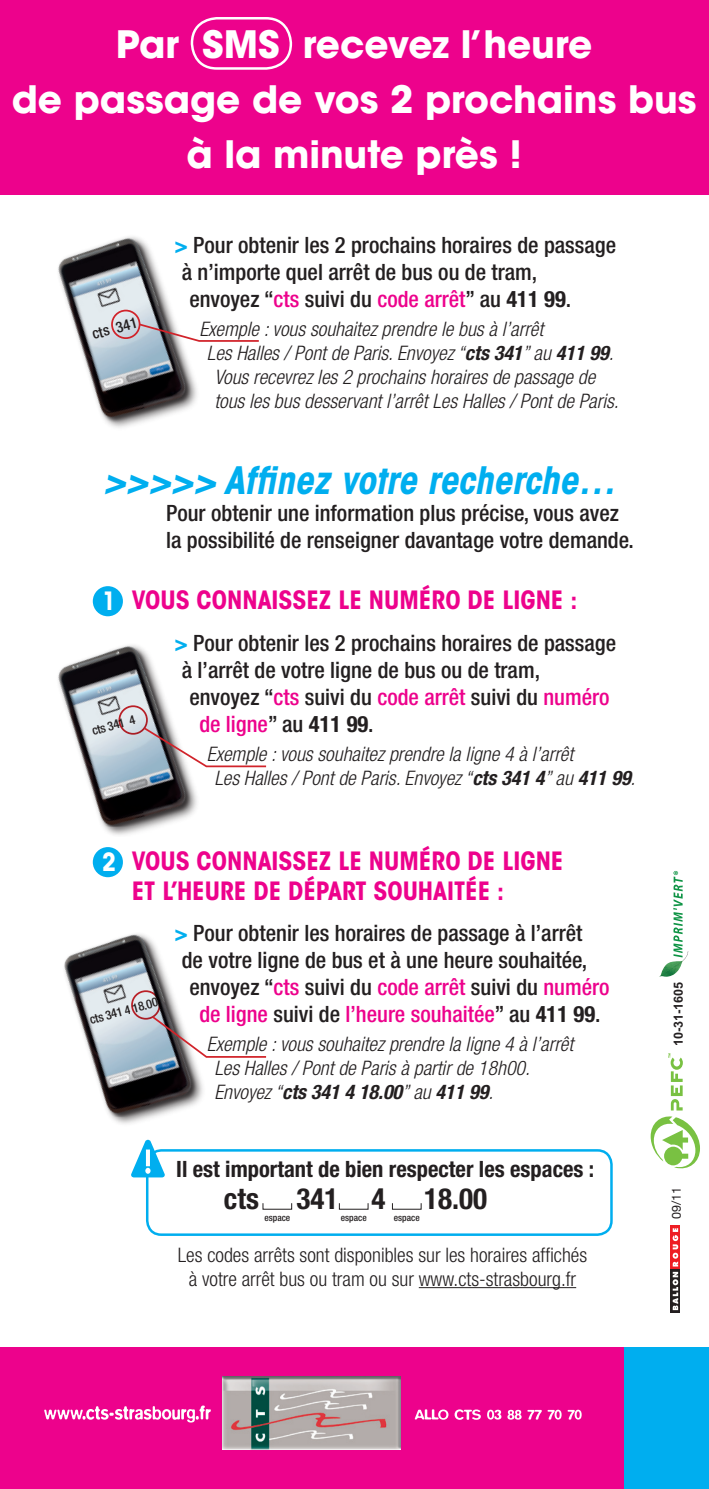
<style>
.page{position:relative;width:709px;height:1489px;background:#fff}
.page>*{position:absolute;margin:0;border:0;box-sizing:border-box;transform-origin:0 0}
.t1{font:700 37.5px "ITC Avant Garde Std";color:#fff}
.t2{font:italic 700 condensed 37.5px "ITC Avant Garde Std";color:#00aeef}
.t3{font:700 condensed 29.25px "Helvetica Neue LT Std";color:#231f20}
.t4{font:700 condensed 25px "ITC Avant Garde Std";color:#ed028c}
.t5{font:700 condensed 25px "ITC Avant Garde Std";color:#fff}
.t6{font:500 condensed 22.5px "Helvetica Neue LT Std";color:#231f20}
.t7{font:500 condensed 22.5px "Helvetica Neue LT Std";color:#ed028c}
.t8{font:700 condensed 22.5px "Helvetica Neue LT Std";color:#231f20}
.t9{font:italic 300 condensed 20px "Helvetica Neue LT Std";color:#231f20}
.t10{font:300 condensed 20px "Helvetica Neue LT Std";color:#231f20}
.t11{font:italic 700 condensed 20px "Helvetica Neue LT Std";color:#231f20}
.t12{font:500 condensed 15px "Helvetica Neue LT Std";color:#231f20}
.t13{font:500 condensed 12.5px "Helvetica Neue LT Std";color:#231f20}
.t14{font:700 12.5px "Arial";color:#231f20}
.t15{font:12.5px "Helvetica Neue";color:#231f20}
.t16{font:500 condensed 9.5px "Helvetica Neue LT Std";color:#231f20}
.s1{font-weight:700;color:#00aeef}
.s2{color:#ed028c}
.s3{font-weight:700}
.s4{color:#231f20}
.s5{font-weight:700;color:#231f20}
.s6{font-weight:300}
</style>
<div class="page">
<div style="left:0;top:0;width:709px;height:194px;background:#ed028c"></div>
<div style="left:191px;top:17px;width:101px;height:53px;border:2px solid #fff;border-radius:25px"></div>
<div style="left:0;top:1346px;width:708px;height:142px;background:#ed028c"></div>
<div style="left:624px;top:1346px;width:85px;height:142px;background:#00aeef"></div>
<img style="left:222px;top:1376px;width:179px;height:73px">
<svg style="left:414px;top:1409px;width:34px;height:10px"></svg>
<svg style="left:454px;top:1409px;width:27px;height:10px"></svg>
<div style="left:487px;top:1409px;width:7px;height:10px;background:#fff;border-radius:50%"></div>
<svg style="left:489px;top:1409px;width:12px;height:10px"></svg>
<svg style="left:507px;top:1409px;width:14px;height:10px"></svg>
<svg style="left:527px;top:1409px;width:29px;height:10px"></svg>
<svg style="left:554px;top:1409px;width:7px;height:10px"></svg>
<svg style="left:567px;top:1409px;width:9px;height:10px"></svg>
<svg style="left:574px;top:1409px;width:7px;height:10px"></svg>
<svg style="left:44px;top:1405px;width:167px;height:17px"></svg>
<svg style="left:671px;top:1225px;width:9px;height:44px"></svg>
<svg style="left:671px;top:1269px;width:9px;height:43px"></svg>
<svg style="left:672px;top:1228px;width:6px;height:81px"></svg>
<img style="left:58px;top:237px;width:139px;height:191px">
<div style="left:55px;top:641px;width:145px;height:195px;background:#231f20;opacity:.75"></div>
<img style="left:55px;top:641px;width:145px;height:185px">
<div style="left:61px;top:930px;width:145px;height:196px;background:#231f20;opacity:.75"></div>
<img style="left:61px;top:930px;width:145px;height:187px">
<div style="left:111px;top:310px;width:29px;height:29px;border:2px solid #d1232a;border-radius:50%"></div>
<div style="left:131px;top:990px;width:29px;height:29px;border:2px solid #d1232a;border-radius:50%"></div>
<div style="left:118px;top:705px;width:30px;height:29px;border:2px solid #d1232a;border-radius:50%"></div>
<svg style="left:137px;top:322px;width:122px;height:21px"></svg>
<svg style="left:142px;top:726px;width:125px;height:42px"></svg>
<svg style="left:150px;top:1014px;width:117px;height:44px"></svg>
<div style="left:93px;top:586px;width:30px;height:30px;background:#00aeef;border-radius:50%"></div>
<div style="left:93px;top:847px;width:30px;height:30px;background:#00aeef;border-radius:50%"></div>
<div style="left:146px;top:1149px;width:466px;height:86px;border:2px solid #00aeef;border-radius:14px"></div>
<svg style="left:131px;top:1139px;width:34px;height:38px"></svg>
<hr style="left:146px;top:1149px;width:4px;height:17px;background:#fff">
<hr style="left:419px;top:1286px;width:157px;height:1px;background:#231f20">
<svg style="left:650px;top:1053px;width:50px;height:115px"></svg>
<img style="left:660px;top:961px;width:23px;height:15px">
<svg style="left:673px;top:871px;width:15px;height:90px"></svg>
<p class="t1" style="left:116px;top:20px;width:478px">Par SMS recevez l’heure</p>
<p class="t1" style="left:12px;top:75px;width:686px">de passage de vos 2 prochains bus</p>
<p class="t1" style="left:186px;top:130px;width:337px">à la minute près !</p>
<p class="t12" style="left:90px;top:325px;width:48px;rotate:-15deg">cts 341</p>
<p class="t6" style="left:174px;top:231px;width:443px"><span class="s1">&gt;</span> Pour obtenir les 2 prochains horaires de passage</p>
<p class="t6" style="left:182px;top:258px;width:357px">à n’importe quel arrêt de bus ou de tram,</p>
<p class="t6" style="left:189px;top:285px;width:383px">envoyez “<span class="s2">cts</span> suivi du <span class="s2">code arrêt</span>” au <span class="s3">411 99</span>.</p>
<p class="t9" style="left:199px;top:317px;width:345px">Exemple : vous souhaitez prendre le bus à l’arrêt</p>
<p class="t9" style="left:207px;top:341px;width:408px">Les Halles / Pont de Paris. Envoyez “<span class="s3">cts 341</span>” au <span class="s3">411 99</span>.</p>
<p class="t9" style="left:214px;top:365px;width:382px">Vous recevrez les 2 prochains horaires de passage de</p>
<p class="t9" style="left:214px;top:389px;width:406px">tous les bus desservant l’arrêt Les Halles / Pont de Paris.</p>
<p class="t2" style="left:103px;top:456px;width:513px">&gt;&gt;&gt;&gt;&gt; Affinez votre recherche…</p>
<p class="t6" style="left:166px;top:500px;width:454px">Pour obtenir une information plus précise, vous avez</p>
<p class="t6" style="left:166px;top:527px;width:469px">la possibilité de renseigner davantage votre demande.</p>
<p class="t4" style="left:132px;top:584px;width:447px">VOUS CONNAISSEZ LE NUMÉRO DE LIGNE :</p>
<p class="t5" style="left:102px;top:585px;width:15px">1</p>
<p class="t13" style="left:90px;top:723px;width:46px;rotate:-15deg">cts 341 4</p>
<p class="t6" style="left:174px;top:629px;width:443px"><span class="s1">&gt;</span> Pour obtenir les 2 prochains horaires de passage</p>
<p class="t6" style="left:182px;top:656px;width:360px">à l’arrêt de votre ligne de bus ou de tram,</p>
<p class="t6" style="left:189px;top:683px;width:422px">envoyez “<span class="s2">cts</span> suivi du <span class="s2">code arrêt</span> suivi du <span class="s2">numéro</span></p>
<p class="t7" style="left:199px;top:710px;width:176px">de ligne<span class="s4">” au</span> <span class="s5">411 99</span><span class="s4">.</span></p>
<p class="t9" style="left:207px;top:742px;width:368px">Exemple : vous souhaitez prendre la ligne 4 à l’arrêt</p>
<p class="t9" style="left:214px;top:766px;width:422px">Les Halles / Pont de Paris. Envoyez “<span class="s3">cts 341 4</span>” au <span class="s3">411 99</span>.</p>
<p class="t5" style="left:102px;top:846px;width:15px">2</p>
<p class="t4" style="left:132px;top:845px;width:433px">VOUS CONNAISSEZ LE NUMÉRO DE LIGNE</p>
<p class="t4" style="left:132px;top:875px;width:374px">ET L’HEURE DE DÉPART SOUHAITÉE :</p>
<p class="t13" style="left:88px;top:1012px;width:71px;rotate:-15deg">cts 341 4 18.00</p>
<p class="t6" style="left:174px;top:919px;width:409px"><span class="s1">&gt;</span> Pour obtenir les horaires de passage à l’arrêt</p>
<p class="t6" style="left:182px;top:946px;width:407px">de votre ligne de bus et à une heure souhaitée,</p>
<p class="t6" style="left:189px;top:973px;width:422px">envoyez “<span class="s2">cts</span> suivi du <span class="s2">code arrêt</span> suivi du <span class="s2">numéro</span></p>
<p class="t7" style="left:199px;top:1000px;width:403px">de ligne <span class="s4">suivi de</span> l’heure souhaitée<span class="s4">” au</span> <span class="s5">411 99</span><span class="s4">.</span></p>
<p class="t9" style="left:207px;top:1032px;width:368px">Exemple : vous souhaitez prendre la ligne 4 à l’arrêt</p>
<p class="t9" style="left:214px;top:1056px;width:317px">Les Halles / Pont de Paris à partir de 18h00.</p>
<p class="t11" style="left:214px;top:1079px;width:280px"><span class="s6">Envoyez “</span>cts 341 4 18.00<span class="s6">” au</span> 411 99<span class="s6">.</span></p>
<p class="t8" style="left:176px;top:1154px;width:419px">Il est important de bien respecter les espaces :</p>
<p class="t3" style="left:224px;top:1180px;width:37px">cts</p>
<p class="t3" style="left:296px;top:1180px;width:90px">341 4</p>
<p class="t3" style="left:424px;top:1180px;width:64px">18.00</p>
<p class="t10" style="left:178px;top:1242px;width:411px">Les codes arrêts sont disponibles sur les horaires affichés</p>
<p class="t10" style="left:189px;top:1266px;width:389px">à votre arrêt bus ou tram ou sur www.cts-strasbourg.fr</p>
<p class="t16" style="left:264px;top:1211px;width:27px">espace</p>
<p class="t16" style="left:341px;top:1211px;width:27px">espace</p>
<p class="t16" style="left:394px;top:1211px;width:27px">espace</p>
<p class="t14" style="left:670px;top:1046px;width:66px;rotate:-90deg">10-31-1605</p>
<p class="t15" style="left:665px;top:1218px;width:33px;rotate:-90deg">09/11</p>
</div>
